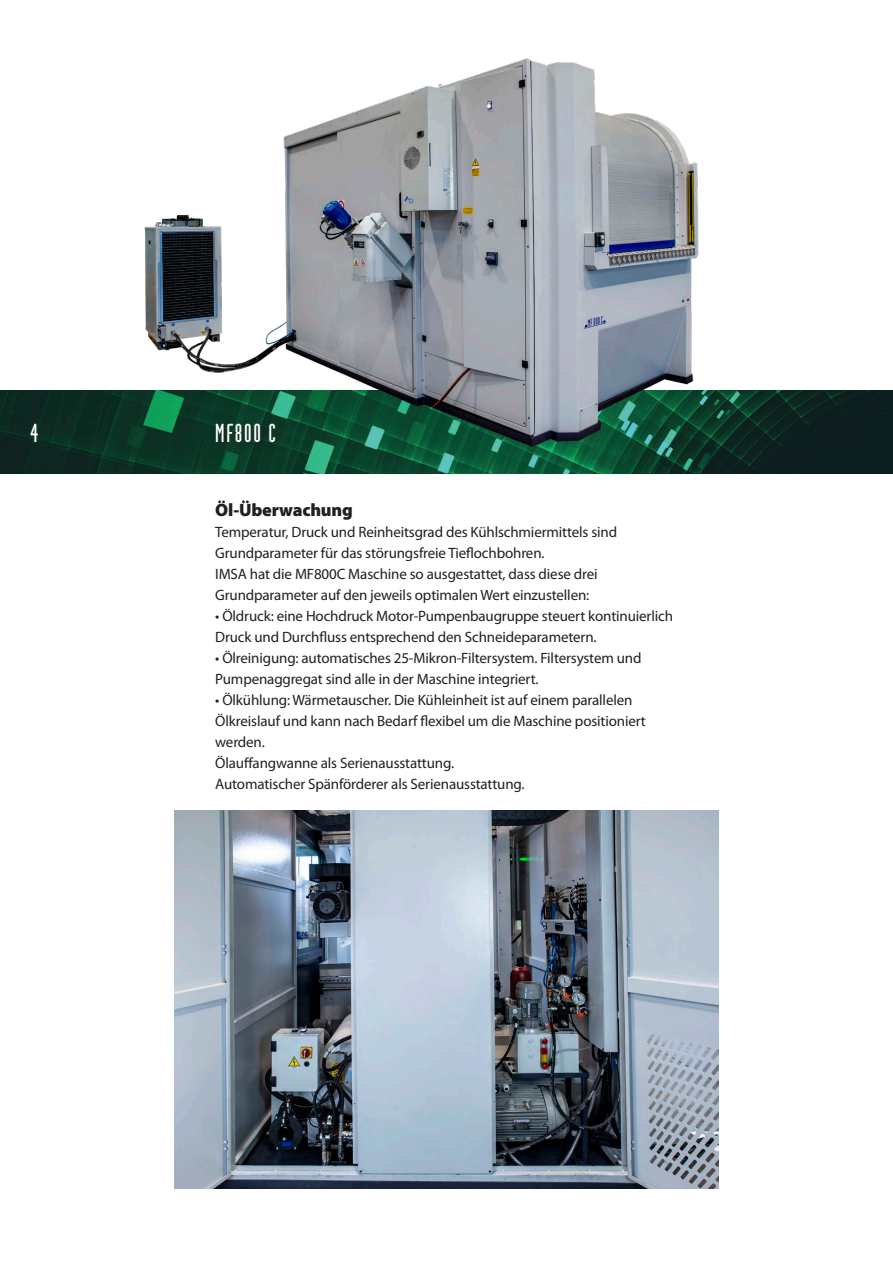
<style>
.page{position:relative;width:893px;height:1263px;background:#fff}
.page>*{position:absolute;margin:0;border:0;box-sizing:border-box;transform-origin:0 0}
.t1{font:25.5px "Industria Solid";letter-spacing:.07em;color:#fff}
.t2{font:900 18px "Myriad Pro";letter-spacing:-.01em;color:#231f20}
.t3{font:15px/21px "Myriad Pro";letter-spacing:-.01em;color:#231f20}
</style>
<div class="page">
<img style="left:0;top:390px;width:893px;height:83px">
<img style="left:132px;top:58px;width:577px;height:399px">
<img style="left:175px;top:810px;width:543px;height:378px">
<div style="left:212px;top:419px;width:75px;height:35px;background:#0d3626"></div>
<h1 class="t1" style="left:31px;top:419px;width:9px">4</h1>
<p class="t1" style="left:215px;top:419px;width:62px">MF800 C</p>
<p class="t2" style="left:215px;top:498px;width:139px">Öl-Überwachung</p>
<p class="t3" style="left:215px;top:521px;width:403px">Temperatur, Druck und Reinheitsgrad des Kühlschmiermittels sind<br>Grundparameter für das störungsfreie Tieflochbohren.</p>
<p class="t3" style="left:215px;top:563px;width:384px">IMSA hat die MF800C Maschine so ausgestattet, dass diese drei<br>Grundparameter auf den jeweils optimalen Wert einzustellen:</p>
<p class="t3" style="left:215px;top:605px;width:459px">• Öldruck: eine Hochdruck Motor-Pumpenbaugruppe steuert kontinuierlich<br>Druck und Durchfluss entsprechend den Schneideparametern.</p>
<p class="t3" style="left:215px;top:647px;width:428px">• Ölreinigung: automatisches 25-Mikron-Filtersystem. Filtersystem und<br>Pumpenaggregat sind alle in der Maschine integriert.</p>
<p class="t3" style="left:215px;top:689px;width:432px">• Ölkühlung: Wärmetauscher. Die Kühleinheit ist auf einem parallelen<br>Ölkreislauf und kann nach Bedarf flexibel um die Maschine positioniert werden.</p>
<p class="t3" style="left:215px;top:752px;width:240px">Ölauffangwanne als Serienausstattung.</p>
<p class="t3" style="left:215px;top:773px;width:311px">Automatischer Spänförderer als Serienausstattung.</p>
</div>
